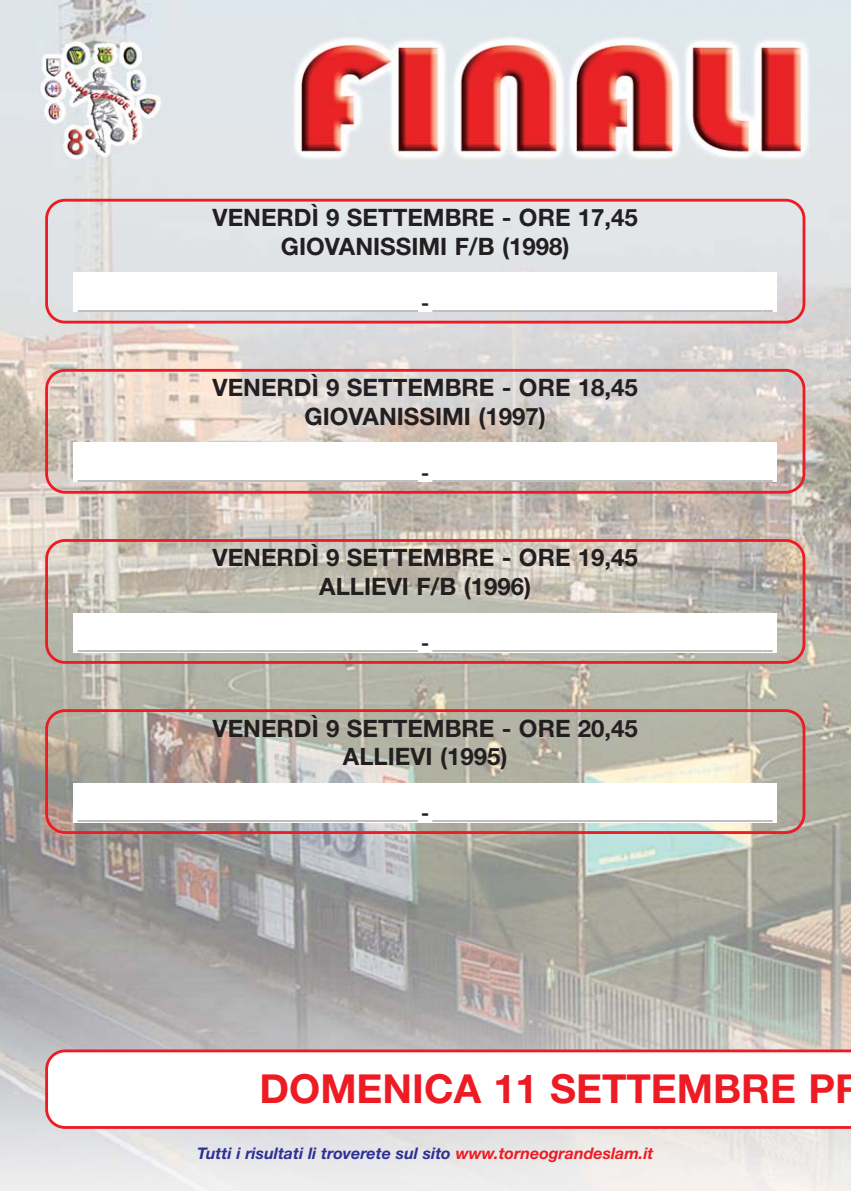
<style>
.page{position:relative;width:851px;height:1191px;background:#fff}
.page>*{position:absolute;margin:0;border:0;box-sizing:border-box;transform-origin:0 0}
.t1{font:700 40px "Helvetica Neue";color:#ed1c24}
.t2{font:700 24px/28.8px "Helvetica Neue";color:#231f20;text-align:center}
.t3{font:italic 700 16px "Helvetica Neue";color:#2e3092}
.t4{font:700 10px "Helvetica Neue";color:#231f20}
.s1{font-size:20px}
.s2{color:#ed1c24}
</style>
<div class="page">
<img style="left:0;top:0;width:850px;height:1191px">
<svg style="left:45px;top:199px;width:760px;height:124px"></svg>
<svg style="left:45px;top:369px;width:760px;height:125px"></svg>
<svg style="left:45px;top:539px;width:760px;height:125px"></svg>
<svg style="left:45px;top:709px;width:760px;height:125px"></svg>
<svg style="left:45px;top:1049px;width:805px;height:79px"></svg>
<h2 class="t2" style="left:212px;top:205px;width:427px">VENERDÌ 9 SETTEMBRE - ORE 17,45<br>GIOVANISSIMI F/B (1998)</h2>
<p class="t4" style="left:78px;top:302px;width:696px">____________________________________________________________________ <span class="s1">-</span> ____________________________________________________________________</p>
<h2 class="t2" style="left:212px;top:375px;width:427px">VENERDÌ 9 SETTEMBRE - ORE 18,45<br>GIOVANISSIMI (1997)</h2>
<p class="t4" style="left:78px;top:473px;width:696px">____________________________________________________________________ <span class="s1">-</span> ____________________________________________________________________</p>
<h2 class="t2" style="left:212px;top:545px;width:427px">VENERDÌ 9 SETTEMBRE - ORE 19,45<br>ALLIEVI F/B (1996)</h2>
<p class="t4" style="left:78px;top:643px;width:696px">____________________________________________________________________ <span class="s1">-</span> ____________________________________________________________________</p>
<h2 class="t2" style="left:212px;top:715px;width:427px">VENERDÌ 9 SETTEMBRE - ORE 20,45<br>ALLIEVI (1995)</h2>
<p class="t4" style="left:78px;top:813px;width:696px">____________________________________________________________________ <span class="s1">-</span> ____________________________________________________________________</p>
<h1 class="t1" style="left:259px;top:1074px;width:606px">DOMENICA 11 SETTEMBRE PR</h1>
<h3 class="t3" style="left:197px;top:1147px;width:458px">Tutti i risultati li troverete sul sito <span class="s2">www.torneograndeslam.it</span></h3>
</div>
